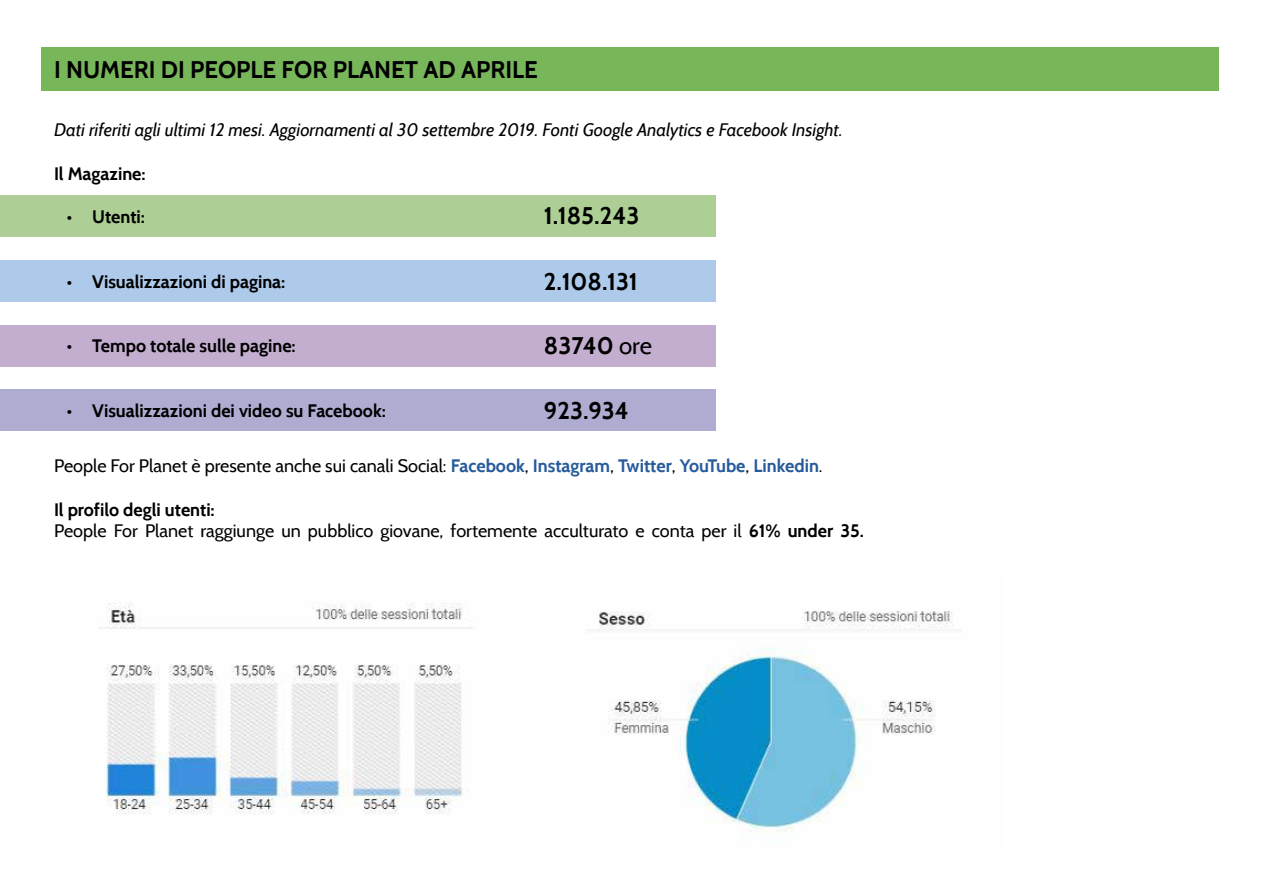
<style>
.page{position:relative;width:1263px;height:893px;background:#fff}
.page>*{position:absolute;margin:0;border:0;box-sizing:border-box;transform-origin:0 0}
.t1{font:700 24px "Cabin";color:#000}
.t2{font:18px/21.6px "Cabin";color:#000}
.t3{font:700 18px "Cabin";color:#000}
.t4{font:italic 18px "Cabin";color:#000}
.s1{font-weight:400}
.s2{font-weight:700;color:#275b9b}
.s3{font-weight:700}
</style>
<div class="page">
<img style="left:599px;top:611px;width:354px;height:230px">
<img style="left:98px;top:603px;width:375px;height:212px">
<div style="left:0;top:196px;width:715px;height:41px;background:#adcf95"></div>
<div style="left:0;top:260px;width:715px;height:41px;background:#aecaeb"></div>
<div style="left:0;top:325px;width:715px;height:41px;background:#c4aed0"></div>
<div style="left:0;top:389px;width:715px;height:42px;background:#afacd2"></div>
<div style="left:41px;top:48px;width:1177px;height:43px;background:#78b65a"></div>
<h1 class="t1" style="left:54px;top:55px;width:485px">I NUMERI DI PEOPLE FOR PLANET AD APRILE</h1>
<p class="t4" style="left:54px;top:119px;width:790px">Dati riferiti agli ultimi 12 mesi. Aggiornamenti al 30 settembre 2019. Fonti Google Analytics e Facebook Insight.</p>
<p class="t3" style="left:54px;top:162px;width:93px">Il Magazine:</p>
<p class="t3" style="left:67px;top:206px;width:80px">• Utenti:</p>
<h1 class="t1" style="left:544px;top:202px;width:97px">1.185.243</h1>
<p class="t3" style="left:67px;top:270px;width:220px">• Visualizzazioni di pagina:</p>
<h1 class="t1" style="left:544px;top:267px;width:95px">2.108.131</h1>
<p class="t3" style="left:67px;top:335px;width:231px">• Tempo totale sulle pagine:</p>
<h1 class="t1" style="left:544px;top:331px;width:109px">83740 <span class="s1">ore</span></h1>
<p class="t3" style="left:67px;top:400px;width:321px">• Visualizzazioni dei video su Facebook:</p>
<h1 class="t1" style="left:544px;top:396px;width:86px">923.934</h1>
<p class="t2" style="left:54px;top:455px;width:770px">People For Planet è presente anche sui canali Social: <span class="s2">Facebook</span>, <span class="s2">Instagram</span>, <span class="s2">Twitter</span>, <span class="s2">YouTube</span>, <span class="s2">Linkedin</span>.</p>
<p class="t2" style="left:54px;top:498px;width:811px"><span class="s3">Il profilo degli utenti:<br></span>People For Planet raggiunge un pubblico giovane, fortemente acculturato e conta per il <span class="s3">61% under 35.</span></p>
</div>
